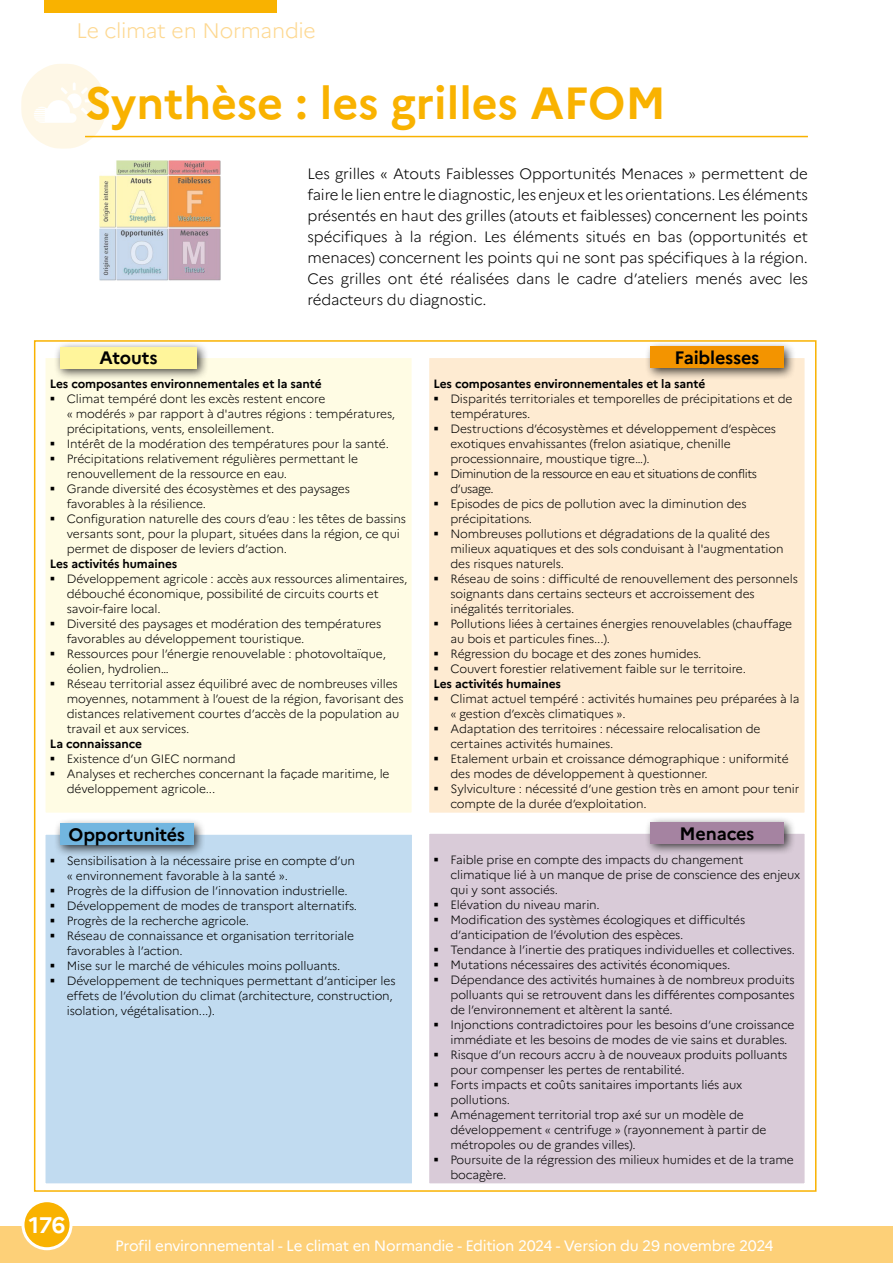
<style>
.page{position:relative;width:893px;height:1263px;background:#fff}
.page>*{position:absolute;margin:0;border:0;box-sizing:border-box;transform-origin:0 0}
.Titre_3{font:700 45px "Marianne";color:#f9b200}
.t1{font:700 22.5px "Marianne";color:#fff}
.t2{font:300 21px "Marianne";letter-spacing:-.015em;color:#fdd891}
.Texte{font:700 18px "Marianne";letter-spacing:-.01em;color:#000}
.Texte-2{font:300 15px/21px "Marianne";letter-spacing:-.01em;color:#000;text-align:justify}
.t3{font:15px "Marianne";letter-spacing:-.02em;color:#fff}
.t4{font:300 12px/15px "Marianne";letter-spacing:-.01em;color:#000}
.Puces{font:700 12px "Marianne";letter-spacing:-.01em;color:#000}
.t5{font:300 12px/15px "Marianne";letter-spacing:-.04em;color:#000}
</style>
<div class="page">
<div style="left:0;top:1226px;width:893px;height:37px;background:#fdd078"></div>
<div style="left:23px;top:1201px;width:48px;height:48px;background:#f9b200;border-radius:50%"></div>
<div style="left:21px;top:1199px;width:51px;height:51px;border:3px solid #fff;border-radius:50%"></div>
<div style="left:44px;top:0;width:233px;height:13px;background:#f9b200"></div>
<div style="left:44px;top:357px;width:369px;height:457px;background:#fffce4"></div>
<div style="left:43px;top:355px;width:372px;height:461px;border:3px solid #fff"></div>
<div style="left:54px;top:341px;width:155px;height:39px;background:#000;opacity:.75"></div>
<div style="left:60px;top:347px;width:137px;height:21px;background:#fff59b"></div>
<div style="left:428px;top:357px;width:378px;height:457px;background:#feebd2"></div>
<div style="left:426px;top:355px;width:382px;height:461px;border:3px solid #fff"></div>
<div style="left:644px;top:341px;width:152px;height:39px;background:#000;opacity:.75"></div>
<div style="left:650px;top:347px;width:134px;height:21px;background:#f39400"></div>
<div style="left:44px;top:833px;width:369px;height:352px;background:#c1dbf0"></div>
<div style="left:43px;top:832px;width:372px;height:354px;border:3px solid #fff"></div>
<div style="left:54px;top:817px;width:152px;height:40px;background:#000;opacity:.75"></div>
<div style="left:60px;top:824px;width:134px;height:21px;background:#72b6e0"></div>
<div style="left:428px;top:832px;width:378px;height:353px;background:#d9cbd8"></div>
<div style="left:426px;top:831px;width:382px;height:355px;border:3px solid #fff"></div>
<div style="left:644px;top:816px;width:152px;height:39px;background:#000;opacity:.75"></div>
<div style="left:650px;top:822px;width:134px;height:21px;background:#a583a1"></div>
<img style="left:100px;top:160px;width:121px;height:121px">
<hr style="left:85px;top:136px;width:723px;height:1px;background:#f9b200">
<svg style="left:21px;top:64px;width:85px;height:84px"></svg>
<h3 class="t2" style="left:77px;top:14px;width:241px">Le climat en Normandie</h3>
<p class="Titre_3" style="left:85px;top:68px;width:583px">Synthèse : les grilles AFOM</p>
<p class="Texte" style="left:100px;top:344px;width:60px">Atouts</p>
<p class="Texte-2" style="left:308px;top:162px;width:502px">Les grilles « Atouts Faiblesses Opportunités Menaces » permettent de faire le lien entre le diagnostic, les enjeux et les orientations. Les éléments présentés en haut des grilles (atouts et faiblesses) concernent les points spécifiques à la région. Les éléments situés en bas (opportunités et menaces) concernent les points qui ne sont pas spécifiques à la région.<br>Ces grilles ont été réalisées dans le cadre d’ateliers menés avec les rédacteurs du diagnostic.</p>
<p class="Texte" style="left:674px;top:344px;width:86px">Faiblesses</p>
<p class="Puces" style="left:50px;top:375px;width:273px">Les composantes environnementales et la santé</p>
<p class="t4" style="left:67px;top:391px;width:330px">Climat tempéré dont les excès restent encore<br>« modérés » par rapport à d'autres régions : températures, précipitations, vents, ensoleillement.</p>
<p class="t4" style="left:67px;top:436px;width:324px">Intérêt de la modération des températures pour la santé.</p>
<p class="t4" style="left:67px;top:451px;width:293px">Précipitations relativement régulières permettant le renouvellement de la ressource en eau.</p>
<p class="t4" style="left:67px;top:481px;width:285px">Grande diversité des écosystèmes et des paysages favorables à la résilience.</p>
<p class="t4" style="left:67px;top:511px;width:341px">Configuration naturelle des cours d’eau : les têtes de bassins versants sont, pour la plupart, situées dans la région, ce qui permet de disposer de leviers d’action.</p>
<p class="Puces" style="left:50px;top:555px;width:129px">Les activités humaines</p>
<p class="t4" style="left:67px;top:571px;width:342px">Développement agricole : accès aux ressources alimentaires, débouché économique, possibilité de circuits courts et savoir-faire local.</p>
<p class="t4" style="left:67px;top:616px;width:316px">Diversité des paysages et modération des températures favorables au développement touristique.</p>
<p class="t4" style="left:67px;top:646px;width:321px">Ressources pour l’énergie renouvelable : photovoltaïque, éolien, hydrolien…</p>
<p class="t4" style="left:67px;top:676px;width:338px">Réseau territorial assez équilibré avec de nombreuses villes moyennes, notamment à l’ouest de la région, favorisant des distances relativement courtes d’accès de la population au travail et aux services.</p>
<p class="Puces" style="left:50px;top:735px;width:94px">La connaissance</p>
<p class="t4" style="left:67px;top:751px;width:170px">Existence d’un GIEC normand</p>
<p class="t4" style="left:67px;top:766px;width:324px">Analyses et recherches concernant la façade maritime, le développement agricole...</p>
<p class="Puces" style="left:433px;top:375px;width:273px">Les composantes environnementales et la santé</p>
<p class="t4" style="left:450px;top:391px;width:344px">Disparités territoriales et temporelles de précipitations et de températures.</p>
<p class="t4" style="left:450px;top:421px;width:327px">Destructions d’écosystèmes et développement d’espèces exotiques envahissantes (frelon asiatique, chenille processionnaire, moustique tigre…).</p>
<p class="t5" style="left:450px;top:466px;width:308px">Diminution de la ressource en eau et situations de conflits d’usage.</p>
<p class="t4" style="left:450px;top:496px;width:298px">Episodes de pics de pollution avec la diminution des précipitations.</p>
<p class="t4" style="left:450px;top:526px;width:335px">Nombreuses pollutions et dégradations de la qualité des milieux aquatiques et des sols conduisant à l'augmentation des risques naturels.</p>
<p class="t4" style="left:450px;top:571px;width:349px">Réseau de soins : difficulté de renouvellement des personnels soignants dans certains secteurs et accroissement des inégalités territoriales.</p>
<p class="t4" style="left:450px;top:616px;width:343px">Pollutions liées à certaines énergies renouvelables (chauffage au bois et particules fines...).</p>
<p class="t4" style="left:450px;top:646px;width:253px">Régression du bocage et des zones humides.</p>
<p class="t4" style="left:450px;top:661px;width:297px">Couvert forestier relativement faible sur le territoire.</p>
<p class="Puces" style="left:433px;top:675px;width:129px">Les activités humaines</p>
<p class="t4" style="left:450px;top:691px;width:351px">Climat actuel tempéré : activités humaines peu préparées à la « gestion d’excès climatiques ».</p>
<p class="t4" style="left:450px;top:721px;width:312px">Adaptation des territoires : nécessaire relocalisation de certaines activités humaines.</p>
<p class="t4" style="left:450px;top:751px;width:340px">Etalement urbain et croissance démographique : uniformité des modes de développement à questionner.</p>
<p class="t4" style="left:450px;top:781px;width:350px">Sylviculture : nécessité d’une gestion très en amont pour tenir compte de la durée d’exploitation.</p>
<p class="Texte" style="left:69px;top:821px;width:118px">Opportunités</p>
<p class="Texte" style="left:680px;top:819px;width:76px">Menaces</p>
<p class="t4" style="left:67px;top:852px;width:290px">Sensibilisation à la nécessaire prise en compte d’un « environnement favorable à la santé ».</p>
<p class="t4" style="left:67px;top:882px;width:282px">Progrès de la diffusion de l’innovation industrielle.</p>
<p class="t4" style="left:67px;top:897px;width:292px">Développement de modes de transport alternatifs.</p>
<p class="t4" style="left:67px;top:912px;width:184px">Progrès de la recherche agricole.</p>
<p class="t4" style="left:67px;top:927px;width:289px">Réseau de connaissance et organisation territoriale favorables à l’action.</p>
<p class="t4" style="left:67px;top:957px;width:275px">Mise sur le marché de véhicules moins polluants.</p>
<p class="t4" style="left:67px;top:972px;width:330px">Développement de techniques permettant d’anticiper les effets de l’évolution du climat (architecture, construction, isolation, végétalisation...).</p>
<p class="t4" style="left:450px;top:851px;width:351px">Faible prise en compte des impacts du changement climatique lié à un manque de prise de conscience des enjeux qui y sont associés.</p>
<p class="t4" style="left:450px;top:896px;width:151px">Elévation du niveau marin.</p>
<p class="t4" style="left:450px;top:911px;width:296px">Modification des systèmes écologiques et difficultés d’anticipation de l’évolution des espèces.</p>
<p class="t4" style="left:450px;top:941px;width:346px">Tendance à l’inertie des pratiques individuelles et collectives.</p>
<p class="t4" style="left:450px;top:956px;width:281px">Mutations nécessaires des activités économiques.</p>
<p class="t4" style="left:450px;top:971px;width:346px;text-align:justify">Dépendance des activités humaines à de nombreux produits polluants qui se retrouvent dans les différentes composantes de l’environnement et altèrent la santé.</p>
<p class="t4" style="left:450px;top:1016px;width:345px">Injonctions contradictoires pour les besoins d’une croissance immédiate et les besoins de modes de vie sains et durables.</p>
<p class="t4" style="left:450px;top:1046px;width:339px">Risque d’un recours accru à de nouveaux produits polluants pour compenser les pertes de rentabilité.</p>
<p class="t4" style="left:450px;top:1076px;width:293px">Forts impacts et coûts sanitaires importants liés aux pollutions.</p>
<p class="t4" style="left:450px;top:1106px;width:318px">Aménagement territorial trop axé sur un modèle de développement « centrifuge » (rayonnement à partir de métropoles ou de grandes villes).</p>
<p class="t4" style="left:450px;top:1151px;width:345px">Poursuite de la régression des milieux humides et de la trame bocagère.</p>
<h2 class="t1" style="left:29px;top:1208px;width:38px">176</h2>
<p class="t3" style="left:115px;top:1234px;width:660px">Profil environnemental - Le climat en Normandie - Edition 2024 - Version du 29 novembre 2024</p>
</div>
